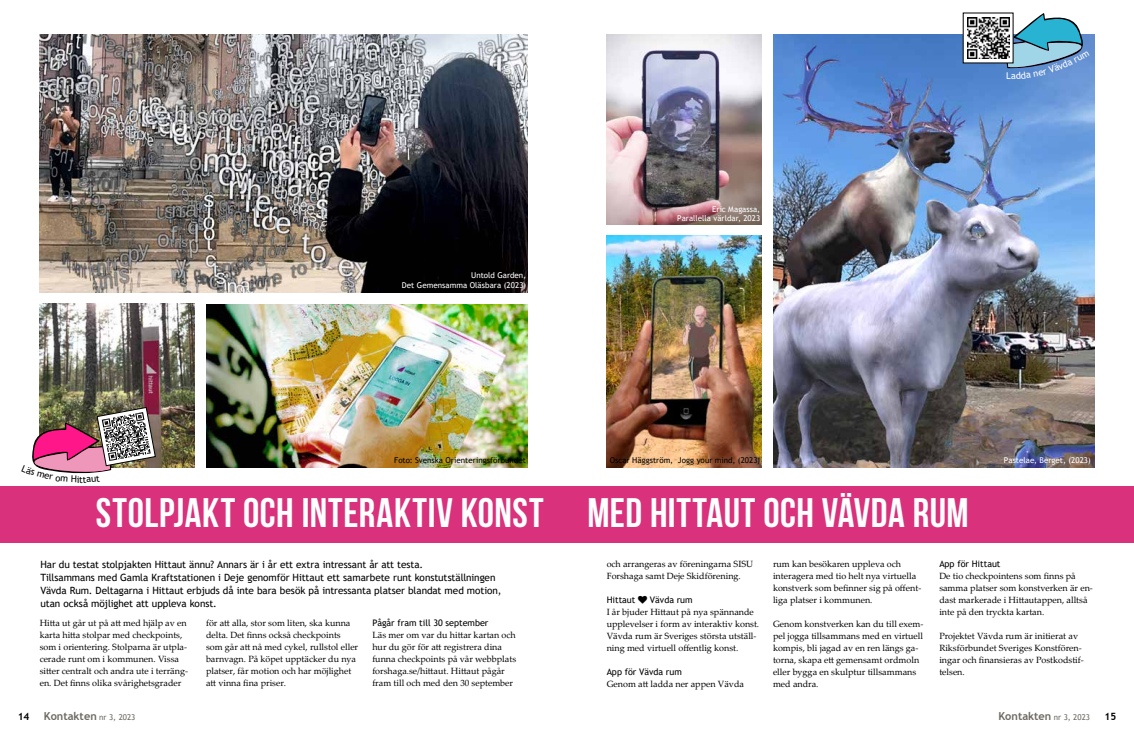
<style>
.page{position:relative;width:1134px;height:738px;background:#fff}
.page>*{position:absolute;margin:0;border:0;box-sizing:border-box;transform-origin:0 0}
.t1{font:700 41px "Bebas Neue";letter-spacing:.01em;color:#fff}
.t2{font:700 11px "Trebuchet MS";color:#6d6a63}
.t3{font:10px/13px "Trebuchet MS";letter-spacing:-.005em;color:#000}
.t4{font:700 10px "Trebuchet MS";color:#000}
.t5{font:9.3px "Trebuchet MS";color:#fff}
.t6{font:9px/12px "Palatino Linotype";color:#000}
.t7{font:9px "Trebuchet MS";color:#000}
.t8{font:8px/9.6px "Trebuchet MS";letter-spacing:.005em;color:#fff;text-align:right}
.t9{font:8px "Trebuchet MS";letter-spacing:.005em;color:#000}
.s1{font-size:10px;color:#000}
.s2{font-weight:400;font-size:8px}
</style>
<div class="page">
<div style="left:0;top:486px;width:1134px;height:56px;background:#d9317b"></div>
<img style="left:607px;top:236px;width:155px;height:230px">
<img style="left:773px;top:34px;width:321px;height:432px">
<img style="left:607px;top:34px;width:155px;height:190px">
<div style="left:963px;top:13px;width:50px;height:50px;background:#fff"></div>
<img style="left:967px;top:17px;width:38px;height:42px">
<img style="left:40px;top:34px;width:487px;height:258px">
<img style="left:206px;top:304px;width:321px;height:163px">
<img style="left:40px;top:304px;width:154px;height:163px">
<svg style="left:1005px;top:13px;width:90px;height:66px"></svg>
<img style="left:32px;top:406px;width:124px;height:68px">
<p class="t8" style="left:402px;top:270px;width:126px">Untold Garden,<br>Det Gemensamma Oläsbara (2023)</p>
<p class="t9" style="left:394px;top:454px;width:133px">Foto: Svenska Orienteringsförbundet</p>
<p class="t8" style="left:677px;top:204px;width:85px">Eric Magassa,<br>Parallella världar, 2023</p>
<p class="t5" style="left:1006px;top:70px;width:6px">L</p>
<p class="t9" style="left:610px;top:454px;width:152px">Oscar Häggström, Jogg your mind, (2023)</p>
<p class="t8" style="left:1004px;top:455px;width:88px">Pastelae, Berget, (2023)</p>
<h1 class="t1" style="left:96px;top:489px;width:874px">STOLPJAKT OCH INTERAKTIV KONST MED HITTAUT OCH VÄVDA RUM</h1>
<p class="t3" style="left:40px;top:557px;width:462px">Har du testat stolpjakten Hittaut ännu? Annars är i år ett extra intressant år att testa.<br>Tillsammans med Gamla Kraftstationen i Deje genomför Hittaut ett samarbete runt konstutställningen Vävda Rum. Deltagarna i Hittaut erbjuds då inte bara besök på intressanta platser blandat med motion, utan också möjlighet att uppleva konst.</p>
<p class="t6" style="left:40px;top:616px;width:150px">Hitta ut går ut på att med hjälp av en karta hitta stolpar med checkpoints, som i orientering. Stolparna är utpla&shy;cerade runt om i kommunen. Vissa sitter centralt och andra ute i terräng&shy;en. Det finns olika svårighetsgrader</p>
<p class="t6" style="left:206px;top:616px;width:154px">för att alla, stor som liten, ska kunna delta. Det finns också checkpoints som går att nå med cykel, rullstol eller barnvagn. På köpet upptäcker du nya platser, får motion och har möjlighet att vinna fina priser.</p>
<p class="t7" style="left:372px;top:616px;width:118px">Pågår fram till 30 september</p>
<p class="t6" style="left:372px;top:628px;width:145px">Läs mer om var du hittar kartan och hur du gör för att registrera dina funna checkpoints på vår webbplats forshaga.se/hittaut. Hittaut pågår fram till och med den 30 september</p>
<p class="t6" style="left:607px;top:557px;width:148px">och arrangeras av föreningarna SISU<br>Forshaga samt Deje Skidförening.</p>
<p class="t7" style="left:607px;top:593px;width:30px">Hittaut</p>
<p class="t7" style="left:650px;top:593px;width:44px">Vävda rum</p>
<p class="t6" style="left:607px;top:605px;width:154px">I år bjuder Hittaut på nya spännande upplevelser i form av interaktiv konst.<br>Vävda rum är Sveriges största utställ&shy;ning med virtuell offentlig konst.</p>
<p class="t7" style="left:607px;top:665px;width:77px">App för Vävda rum</p>
<p class="t6" style="left:607px;top:677px;width:139px">Genom att ladda ner appen Vävda</p>
<p class="t6" style="left:773px;top:557px;width:150px">rum kan besökaren uppleva och interagera med tio helt nya virtuella konstverk som befinner sig på offent&shy;liga platser i kommunen.</p>
<p class="t6" style="left:773px;top:617px;width:152px">Genom konstverken kan du till exem&shy;pel jogga tillsammans med en virtuell kompis, bli jagad av en ren längs ga&shy;torna, skapa ett gemensamt ordmoln eller bygga en skulptur tillsammans med andra.</p>
<p class="t7" style="left:939px;top:557px;width:63px">App för Hittaut</p>
<p class="t6" style="left:939px;top:569px;width:155px">De tio checkpointens som finns på samma platser som konstverken är en&shy;dast markerade i Hittautappen, alltså inte på den tryckta kartan.</p>
<p class="t6" style="left:939px;top:629px;width:146px">Projektet Vävda rum är initierat av<br>Riksförbundet Sveriges Konstfören&shy;ingar och finansieras av Postkodstif&shy;telsen.</p>
<p class="t2" style="left:18px;top:708px;width:119px"><span class="s1">14</span> Kontakten <span class="s2">nr 3, 2023</span></p>
<p class="t2" style="left:998px;top:708px;width:93px">Kontakten <span class="s2">nr 3, 2023</span></p>
<p class="t4" style="left:1104px;top:709px;width:13px">15</p>
</div>
